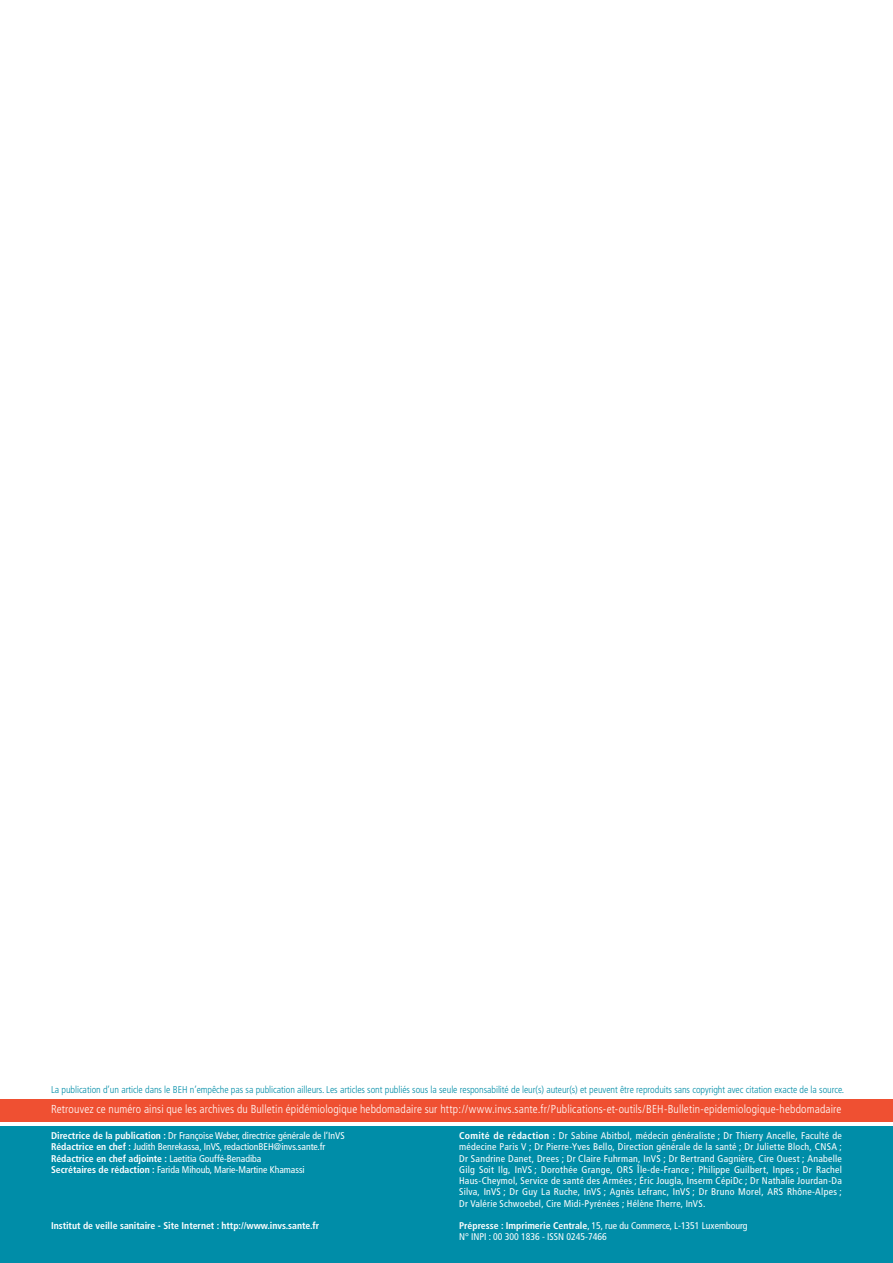
<style>
.page{position:relative;width:893px;height:1263px;background:#fff}
.page>*{position:absolute;margin:0;border:0;box-sizing:border-box;transform-origin:0 0}
.t1{font:300 condensed 11.55px "Frutiger";letter-spacing:.01em;color:#fff}
.t2{font:300 condensed 9.9px "Frutiger";letter-spacing:-.005em;color:#008da8}
.t3{font:condensed 9.75px/11.2px "Frutiger";color:#fff}
.t4{font:700 condensed 9.75px "Frutiger";color:#fff}
.s1{font-weight:700}
</style>
<div class="page">
<div style="left:0;top:1126px;width:892px;height:137px;background:#008da8"></div>
<div style="left:0;top:1099px;width:892px;height:22px;background:#ef5032"></div>
<p class="t2" style="left:51px;top:1084px;width:795px">La publication d’un article dans le BEH n’empêche pas sa publication ailleurs. Les articles sont publiés sous la seule responsabilité de leur(s) auteur(s) et peuvent être reproduits sans copyright avec citation exacte de la source.</p>
<p class="t3" style="left:51px;top:1130px;width:295px"><span class="s1">Directrice de la publication :</span> Dr Françoise Weber, directrice générale de l’InVS <span class="s1">Rédactrice en chef :</span> Judith Benrekassa, InVS, redactionBEH@invs.sante.fr <span class="s1">Rédactrice en chef adjointe :</span> Laetitia Gouffé-Benadiba<br><span class="s1">Secrétaires de rédaction :</span> Farida Mihoub, Marie-Martine Khamassi</p>
<p class="t1" style="left:51px;top:1103px;width:792px">Retrouvez ce numéro ainsi que les archives du Bulletin épidémiologique hebdomadaire sur http://www.invs.sante.fr/Publications-et-outils/BEH-Bulletin-epidemiologique-hebdomadaire</p>
<p class="t3" style="left:459px;top:1130px;width:384px;text-align:justify"><span class="s1">Comité de rédaction :</span> Dr Sabine Abitbol, médecin généraliste ; Dr Thierry Ancelle, Faculté de médecine Paris V ; Dr Pierre-Yves Bello, Direction générale de la santé ; Dr Juliette Bloch, CNSA ; Dr Sandrine Danet, Drees ; Dr Claire Fuhrman, InVS ; Dr Bertrand Gagnière, Cire Ouest ; Anabelle Gilg Soit Ilg, InVS ; Dorothée Grange, ORS Île-de-France ; Philippe Guilbert, Inpes ; Dr Rachel Haus-Cheymol, Service de santé des Armées ; Éric Jougla, Inserm CépiDc ; Dr Nathalie Jourdan-Da Silva, InVS ; Dr Guy La Ruche, InVS ; Agnès Lefranc, InVS ; Dr Bruno Morel, ARS Rhône-Alpes ; Dr Valérie Schwoebel, Cire Midi-Pyrénées ; Hélène Therre, InVS.</p>
<p class="t3" style="left:459px;top:1220px;width:290px"><span class="s1">Prépresse : Imprimerie Centrale</span>, 15, rue du Commerce, L-1351 Luxembourg<br>N° INPI : 00 300 1836 - ISSN 0245-7466</p>
<p class="t4" style="left:51px;top:1220px;width:270px">Institut de veille sanitaire - Site Internet : http://www.invs.sante.fr</p>
</div>
